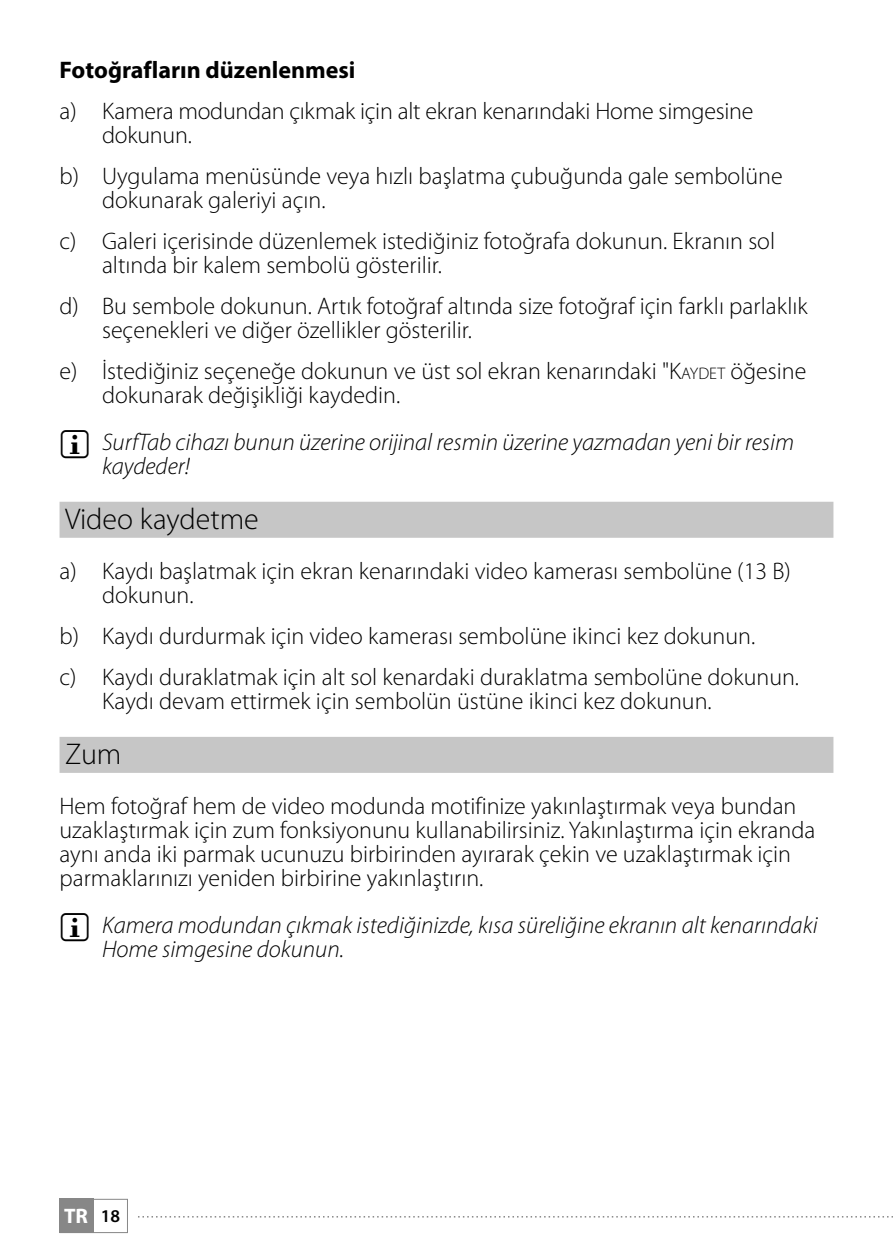
<style>
.page{position:relative;width:893px;height:1259px;background:#fff}
.page>*{position:absolute;margin:0;border:0;box-sizing:border-box;transform-origin:0 0}
.t1{font:300 30px "Myriad Pro";color:#000}
.t2{font:300 24px/24px "Myriad Pro";color:#000}
.t3{font:italic 300 24px/24px "Myriad Pro";color:#000}
.t4{font:700 24px "Myriad Pro";color:#000}
.t5{font:700 21px "Myriad Pro";color:#fff}
.s1{font-style:inherit}
.s2{font-size:16.8px}
.s3{font-weight:600;font-size:18px;color:#000}
</style>
<div class="page">
<div style="left:60px;top:1199px;width:34px;height:34px;background:#878787"></div>
<div style="left:60px;top:1199px;width:68px;height:34px;border:1px solid #878787"></div>
<svg style="left:138px;top:1216px;width:755px;height:1px"></svg>
<div style="left:60px;top:502px;width:773px;height:36px;background:#c6c6c6"></div>
<div style="left:60px;top:737px;width:773px;height:36px;background:#c6c6c6"></div>
<p class="t4" style="left:60px;top:54px;width:297px">Fotoğrafların düzenlenmesi</p>
<p class="t2" style="left:102px;top:99px;width:653px;text-indent:-43px">a) Kamera modundan çıkmak için alt ekran kenarındaki Home simgesine dokunun.</p>
<p class="t2" style="left:102px;top:164px;width:682px;text-indent:-43px">b) Uygulama menüsünde veya hızlı başlatma çubuğunda gale sembolüne dokunarak galeriyi açın.</p>
<p class="t2" style="left:102px;top:229px;width:675px;text-indent:-43px">c) Galeri içerisinde düzenlemek istediğiniz fotoğrafa dokunun. Ekranın sol altında bir kalem sembolü gösterilir.</p>
<p class="t2" style="left:102px;top:294px;width:707px;text-indent:-43px">d) Bu sembole dokunun. Artık fotoğraf altında size fotoğraf için farklı parlaklık seçenekleri ve diğer özellikler gösterilir.</p>
<p class="t2" style="left:102px;top:359px;width:706px;text-indent:-43px">e) İstediğiniz seçeneğe dokunun ve üst sol ekran kenarındaki "<span class="s1">K</span><span class="s2">aydet</span> öğesine dokunarak değişikliği kaydedin.</p>
<p class="t3" style="left:102px;top:430px;width:694px">SurfTab cihazı bunun üzerine orijinal resmin üzerine yazmadan yeni bir resim kaydeder!</p>
<p class="t1" style="left:65px;top:503px;width:195px">Video kaydetme</p>
<p class="t2" style="left:102px;top:559px;width:690px;text-indent:-43px">a) Kaydı başlatmak için ekran kenarındaki video kamerası sembolüne (13 B) dokunun.</p>
<p class="t2" style="left:60px;top:615px;width:741px;line-height:41.1px">b) Kaydı durdurmak için video kamerası sembolüne ikinci kez dokunun.<br>c) Kaydı duraklatmak için alt sol kenardaki duraklatma sembolüne dokunun.</p>
<p class="t2" style="left:102px;top:689px;width:611px">Kaydı devam ettirmek için sembolün üstüne ikinci kez dokunun.</p>
<p class="t1" style="left:65px;top:738px;width:58px">Zum</p>
<p class="t2" style="left:60px;top:794px;width:757px">Hem fotoğraf hem de video modunda motifinize yakınlaştırmak veya bundan uzaklaştırmak için zum fonksiyonunu kullanabilirsiniz. Yakınlaştırma için ekranda aynı anda iki parmak ucunuzu birbirinden ayırarak çekin ve uzaklaştırmak için parmaklarınızı yeniden birbirine yakınlaştırın.</p>
<p class="t3" style="left:102px;top:913px;width:717px">Kamera modundan çıkmak istediğinizde, kısa süreliğine ekranın alt kenarındaki<br>Home simgesine dokunun.</p>
<p class="t5" style="left:64px;top:1202px;width:58px">TR <span class="s3">18</span></p>
</div>
